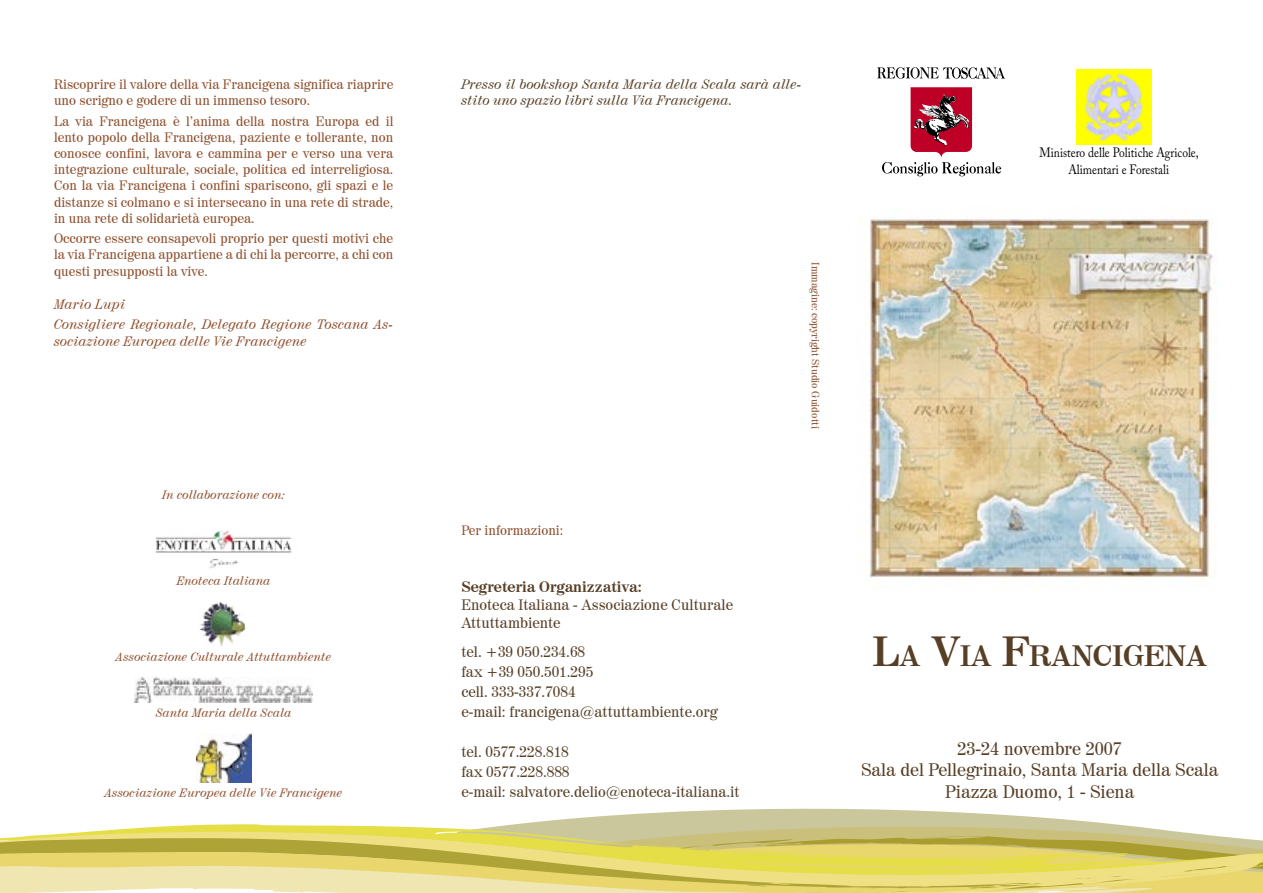
<style>
.page{position:relative;width:1263px;height:893px;background:#fff}
.page>*{position:absolute;margin:0;border:0;box-sizing:border-box;transform-origin:0 0}
.t1{font:700 29.4px "Century 725 BT";letter-spacing:-.005em;color:#573f26}
._001_luogo{font:18px/21.6px "Century 725 BT";color:#573f26;text-align:center}
._003_carica{font:15px/18px "Century 725 BT";color:#573f26}
.Normale{font:15px "Century 725 BT";color:#573f26}
._002_nome{font:700 15px "Century 725 BT";color:#573f26}
._001_nota{font:13.5px/16.2px "Century 725 BT";color:#8e4e2c;text-align:justify}
._001_nota-2{font:italic 13.5px/16.2px "Century 725 BT";color:#8e4e2c}
._001_nota-3{font:italic 13.5px/16.2px "Century 725 BT";color:#573f26}
._001_nota-4{font:13.5px/16.2px "Adobe Caslon Pro";color:#000;text-align:center;scale:.85 1}
.Normale-2{font:italic 12px "Century 725 BT";color:#8e4e2c}
._004_titolointerv{font:10.5px "Century 725 BT";color:#8e4e2c}
.s1{font-size:42px}
</style>
<div class="page">
<svg style="left:519px;top:808px;width:592px;height:16px;fill:#cbc79d"></svg>
<svg style="left:111px;top:824px;width:1052px;height:6px;background:#d9d498"></svg>
<svg style="left:28px;top:830px;width:1187px;height:6px;background:#d8d080"></svg>
<svg style="left:0;top:836px;width:1263px;height:57px;background:#ded172"></svg>
<svg style="left:882px;top:87px;width:119px;height:89px"></svg>
<svg style="left:877px;top:67px;width:128px;height:12px"></svg>
<img style="left:1077px;top:69px;width:75px;height:75px">
<img style="left:868px;top:218px;width:346px;height:365px">
<img style="left:155px;top:530px;width:137px;height:39px">
<img style="left:199px;top:602px;width:47px;height:44px">
<img style="left:135px;top:677px;width:178px;height:25px">
<img style="left:196px;top:733px;width:55px;height:50px">
<p class="_001_nota" style="left:54px;top:76px;width:341px">Riscoprire il valore della via Francigena significa riaprire uno scrigno e godere di un immenso tesoro.</p>
<p class="_001_nota" style="left:54px;top:113px;width:341px">La via Francigena è l’anima della nostra Europa ed il lento popolo della Francigena, paziente e tollerante, non conosce confini, lavora e cammina per e verso una vera integrazione culturale, sociale, politica ed interreligiosa.<br>Con la via Francigena i confini spariscono, gli spazi e le distanze si colmano e si intersecano in una rete di strade, in una rete di solidarietà europea.</p>
<p class="_001_nota" style="left:54px;top:230px;width:341px">Occorre essere consapevoli proprio per questi motivi che la via Francigena appartiene a di chi la percorre, a chi con questi presupposti la vive.</p>
<p class="_001_nota-2" style="left:54px;top:296px;width:73px">Mario Lupi</p>
<p class="_001_nota-2" style="left:54px;top:316px;width:341px">Consigliere Regionale, Delegato Regione Toscana As&shy;sociazione Europea delle Vie Francigene</p>
<p class="Normale-2" style="left:162px;top:487px;width:125px">In collaborazione con:</p>
<p class="Normale-2" style="left:177px;top:573px;width:95px">Enoteca Italiana</p>
<p class="Normale-2" style="left:116px;top:649px;width:217px">Associazione Culturale Attuttambiente</p>
<p class="Normale-2" style="left:156px;top:705px;width:137px">Santa Maria della Scala</p>
<p class="Normale-2" style="left:105px;top:785px;width:239px">Associazione Europea delle Vie Francigene</p>
<p class="_001_nota-3" style="left:461px;top:76px;width:342px">Presso il bookshop Santa Maria della Scala sarà alle&shy;stito uno spazio libri sulla Via Francigena.</p>
<p class="_001_nota" style="left:461px;top:522px;width:103px">Per informazioni:</p>
<p class="_002_nome" style="left:461px;top:577px;width:182px">Segreteria Organizzativa:</p>
<p class="_003_carica" style="left:461px;top:595px;width:273px">Enoteca Italiana - Associazione Culturale<br>Attuttambiente</p>
<p class="_003_carica" style="left:461px;top:642px;width:125px">tel. +39 050.234.68</p>
<p class="_003_carica" style="left:461px;top:662px;width:133px">fax +39 050.501.295</p>
<p class="_003_carica" style="left:461px;top:682px;width:116px">cell. 333-337.7084</p>
<p class="_003_carica" style="left:461px;top:702px;width:257px">e-mail: francigena@attuttambiente.org</p>
<p class="Normale" style="left:461px;top:743px;width:109px">tel. 0577.228.818</p>
<p class="Normale" style="left:461px;top:763px;width:110px">fax 0577.228.888</p>
<p class="Normale" style="left:461px;top:783px;width:280px">e-mail: salvatore.delio@enoteca-italiana.it</p>
<p class="_004_titolointerv" style="left:822px;top:262px;width:168px;rotate:90deg">Immagine: copyright Studio Guidotti</p>
<p class="_001_nota-4" style="left:1039px;top:145px;width:189px">Ministero delle Politiche Agricole,<br>Alimentari e Forestali</p>
<p class="t1" style="left:873px;top:637px;width:336px"><span class="s1">L</span>A <span class="s1">V</span>IA <span class="s1">F</span>RANCIGENA</p>
<p class="_001_luogo" style="left:957px;top:737px;width:166px">23-24 novembre 2007</p>
<p class="_001_luogo" style="left:861px;top:759px;width:359px">Sala del Pellegrinaio, Santa Maria della Scala<br>Piazza Duomo, 1 - Siena</p>
</div>
